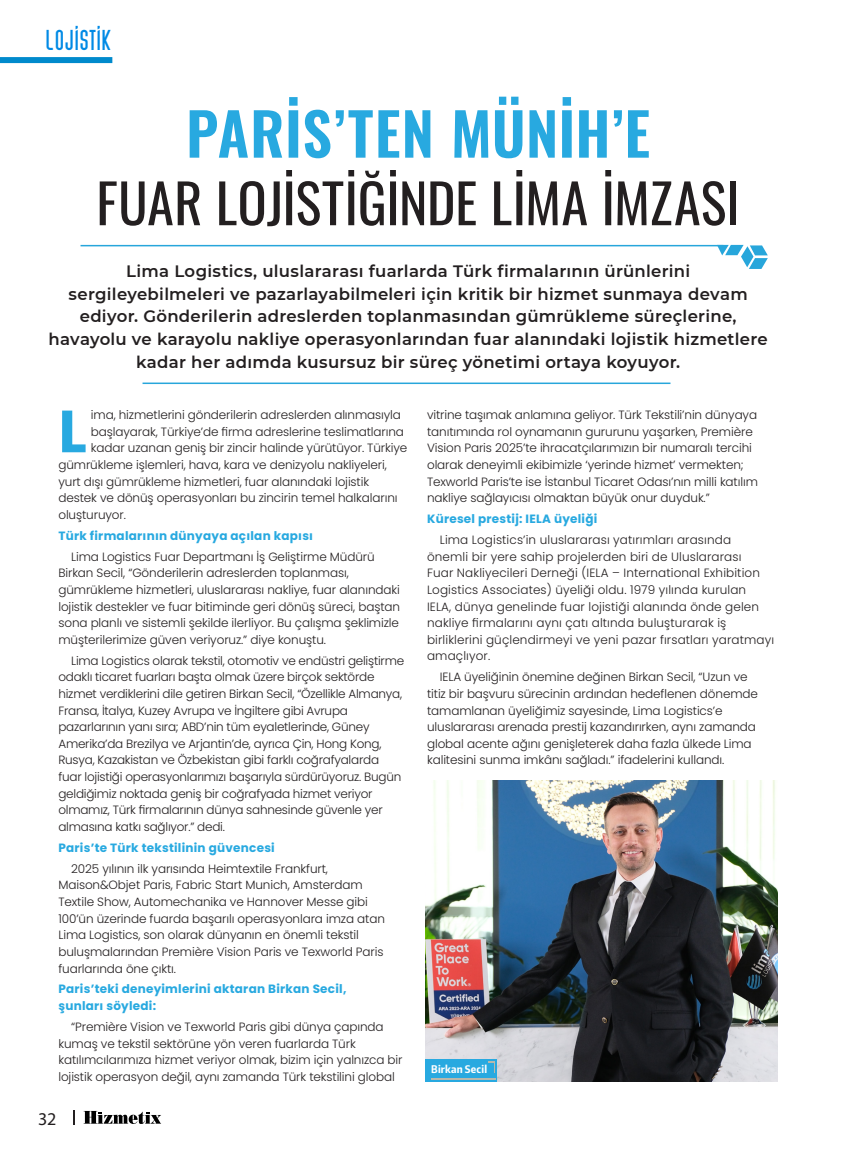
<style>
.page{position:relative;width:851px;height:1149px;background:#fff}
.page>*{position:absolute;margin:0;border:0;box-sizing:border-box;transform-origin:0 0}
.YAZILAR{font:700 59.4px "Poppins";color:#28a9e0}
.BAŞLIK{font:600 58.5px "Oswald";letter-spacing:.005em;color:#28a9e0}
.BAŞLIK-2{font:54px "Oswald";color:#231f20}
.t1{font:18px "Myriad Pro";color:#231f20}
.SPOT{font:600 16.5px/22.5px "Montserrat";letter-spacing:.015em;color:#231f20;text-align:center}
.BAŞLIK-3{font:500 16.5px "reproduction";letter-spacing:.015em;color:#008ae5}
.YAZILAR-2{font:300 12px/16.6px "Poppins";letter-spacing:-.01em;color:#231f20}
.YAZILAR-3{font:300 12px/16.6px "Poppins";letter-spacing:.01em;color:#231f20}
.YAZILAR-4{font:700 12px/16.6px "Poppins";letter-spacing:.02em;color:#28a9e0}
.SPOT-2{font:700 10.5px "Encode Sans Condensed";letter-spacing:.02em;color:#fff}
</style>
<div class="page">
<div style="left:0;top:57px;width:112px;height:6px;background:#008acc"></div>
<svg style="left:84px;top:1110px;width:77px;height:13px"></svg>
<svg style="left:73px;top:1110px;width:2px;height:14px"></svg>
<hr style="left:142px;top:382px;width:528px;height:2px;background:#27a6db">
<hr style="left:80px;top:245px;width:643px;height:1px;background:#27a6db">
<svg style="left:716px;top:245px;width:51px;height:24px"></svg>
<img style="left:425px;top:780px;width:352px;height:301px">
<div style="left:425px;top:1058px;width:72px;height:23px;background:#28a9e0"></div>
<hr style="left:430px;top:1078px;width:65px;height:1px;background:#b8b8ac">
<svg style="left:488px;top:1061px;width:7px;height:10px"></svg>
<p class="BAŞLIK-3" style="left:46px;top:34px;width:68px">LOJİSTİK</p>
<p class="BAŞLIK" style="left:186px;top:82px;width:465px">PARİS’TEN MÜNİH’E</p>
<p class="BAŞLIK-2" style="left:96px;top:155px;width:645px">FUAR LOJİSTİĞİNDE LİMA İMZASI</p>
<p class="SPOT" style="left:49px;top:259px;width:720px">Lima Logistics, uluslararası fuarlarda Türk firmalarının ürünlerini sergileyebilmeleri ve pazarlayabilmeleri için kritik bir hizmet sunmaya devam ediyor. Gönderilerin adreslerden toplanmasından gümrükleme süreçlerine, havayolu ve karayolu nakliye operasyonlarından fuar alanındaki lojistik hizmetlere kadar her adımda kusursuz bir süreç yönetimi ortaya koyuyor.</p>
<p class="YAZILAR" style="left:58px;top:397px;width:30px">L</p>
<p class="YAZILAR-2" style="left:91px;top:406px;width:311px">ima, hizmetlerini gönderilerin adreslerden alınmasıyla</p>
<p class="YAZILAR-2" style="left:427px;top:406px;width:332px">vitrine taşımak anlamına geliyor. Türk Tekstili’nin dünyaya tanıtımında rol oynamanın gururunu yaşarken, Première Vision Paris 2025’te ihracatçılarımızın bir numaralı tercihi olarak deneyimli ekibimizle ‘yerinde hizmet’ vermekten; Texworld Paris’te ise İstanbul Ticaret Odası’nın milli katılım nakliye sağlayıcısı olmaktan büyük onur duyduk.”</p>
<p class="YAZILAR-4" style="left:427px;top:510px;width:172px">Küresel prestij: IELA üyeliği</p>
<p class="YAZILAR-3" style="left:427px;top:531px;width:348px;text-indent:13px">Lima Logistics’in uluslararası yatırımları arasında önemli bir yere sahip projelerden biri de Uluslararası<br>Fuar Nakliyecileri Derneği (IELA – International Exhibition Logistics Associates) üyeliği oldu. 1979 yılında kurulan<br>IELA, dünya genelinde fuar lojistiği alanında önde gelen nakliye firmalarını aynı çatı altında buluşturarak iş birliklerini güçlendirmeyi ve yeni pazar fırsatları yaratmayı amaçlıyor.</p>
<p class="YAZILAR-2" style="left:427px;top:668px;width:332px;text-indent:13px">IELA üyeliğinin önemine değinen Birkan Secil, “Uzun ve titiz bir başvuru sürecinin ardından hedeflenen dönemde tamamlanan üyeliğimiz sayesinde, Lima Logistics’e uluslararası arenada prestij kazandırırken, aynı zamanda global acente ağını genişleterek daha fazla ülkede Lima kalitesini sunma imkânı sağladı.” ifadelerini kullandı.</p>
<p class="YAZILAR-2" style="left:91px;top:423px;width:314px">başlayarak, Türkiye’de firma adreslerine teslimatlarına</p>
<p class="YAZILAR-2" style="left:91px;top:439px;width:318px">kadar uzanan geniş bir zincir halinde yürütüyor. Türkiye</p>
<p class="YAZILAR-2" style="left:58px;top:456px;width:330px">gümrükleme işlemleri, hava, kara ve denizyolu nakliyeleri,</p>
<p class="YAZILAR-2" style="left:58px;top:473px;width:312px">yurt dışı gümrükleme hizmetleri, fuar alanındaki lojistik</p>
<p class="YAZILAR-2" style="left:58px;top:489px;width:340px">destek ve dönüş operasyonları bu zincirin temel halkalarını</p>
<p class="YAZILAR-2" style="left:58px;top:506px;width:69px">oluşturuyor.</p>
<p class="YAZILAR-4" style="left:58px;top:527px;width:256px">Türk firmalarının dünyaya açılan kapısı</p>
<p class="YAZILAR-2" style="left:58px;top:548px;width:343px;text-indent:13px">Lima Logistics Fuar Departmanı İş Geliştirme Müdürü Birkan Secil, “Gönderilerin adreslerden toplanması, gümrükleme hizmetleri, uluslararası nakliye, fuar alanındaki lojistik destekler ve fuar bitiminde geri dönüş süreci, baştan sona planlı ve sistemli şekilde ilerliyor. Bu çalışma şeklimizle müşterilerimize güven veriyoruz.” diye konuştu.</p>
<p class="YAZILAR-2" style="left:58px;top:652px;width:347px;text-indent:13px">Lima Logistics olarak tekstil, otomotiv ve endüstri geliştirme odaklı ticaret fuarları başta olmak üzere birçok sektörde hizmet verdiklerini dile getiren Birkan Secil, “Özellikle Almanya, Fransa, İtalya, Kuzey Avrupa ve İngiltere gibi Avrupa pazarlarının yanı sıra; ABD’nin tüm eyaletlerinde, Güney Amerika’da Brezilya ve Arjantin’de, ayrıca Çin, Hong Kong, Rusya, Kazakistan ve Özbekistan gibi farklı coğrafyalarda fuar lojistiği operasyonlarımızı başarıyla sürdürüyoruz. Bugün geldiğimiz noktada geniş bir coğrafyada hizmet veriyor olmamız, Türk firmalarının dünya sahnesinde güvenle yer almasına katkı sağlıyor.” dedi.</p>
<p class="YAZILAR-4" style="left:58px;top:839px;width:218px">Paris’te Türk tekstilinin güvencesi</p>
<p class="YAZILAR-2" style="left:58px;top:860px;width:328px;text-indent:13px">2025 yılının ilk yarısında Heimtextile Frankfurt, Maison&amp;Objet Paris, Fabric Start Munich, Amsterdam Textile Show, Automechanika ve Hannover Messe gibi 100’ün üzerinde fuarda başarılı operasyonlara imza atan Lima Logistics, son olarak dünyanın en önemli tekstil buluşmalarından Première Vision Paris ve Texworld Paris fuarlarında öne çıktı.</p>
<p class="YAZILAR-4" style="left:58px;top:980px;width:289px">Paris’teki deneyimlerini aktaran Birkan Secil, şunları söyledi:</p>
<p class="YAZILAR-2" style="left:58px;top:1018px;width:345px;text-indent:13px">“Première Vision ve Texworld Paris gibi dünya çapında kumaş ve tekstil sektörüne yön veren fuarlarda Türk katılımcılarımıza hizmet veriyor olmak, bizim için yalnızca bir lojistik operasyon değil, aynı zamanda Türk tekstilini global</p>
<p class="SPOT-2" style="left:431px;top:1061px;width:57px">Birkan Secil</p>
<p class="t1" style="left:38px;top:1107px;width:20px">32</p>
</div>
